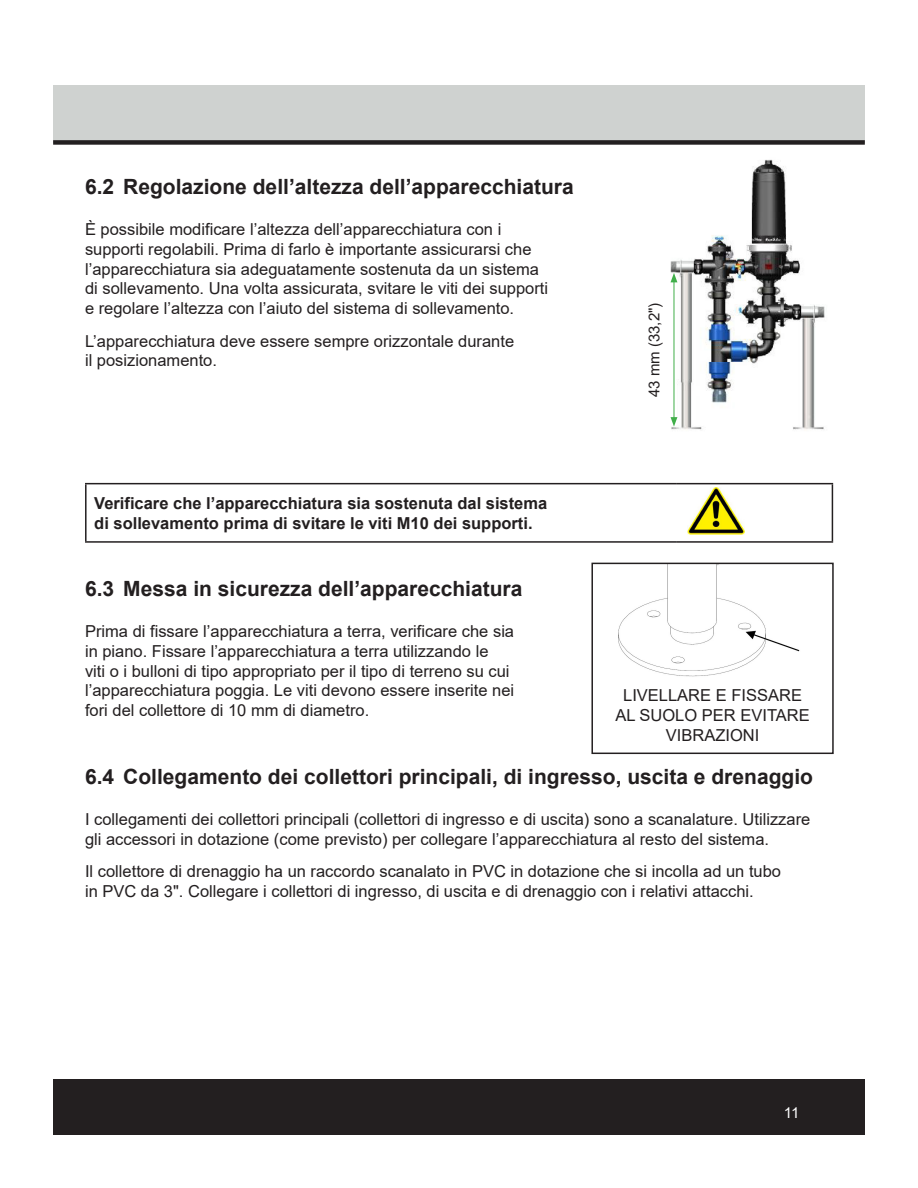
<style>
.page{position:relative;width:918px;height:1188px;background:#fff}
.page>*{position:absolute;margin:0;border:0;box-sizing:border-box;transform-origin:0 0}
.t1{font:700 21px "Arial";color:#231f20}
.Body{font:16.5px/19.8px "Arial";color:#231f20}
.t2{font:700 16.5px/19.8px "Arial";color:#231f20}
.t3{font:15px "Arial";color:#231f20}
.t4{font:15px "Arial";color:#fff}
</style>
<div class="page">
<div style="left:53px;top:85px;width:812px;height:57px;background:#cfd2d0"></div>
<div style="left:53px;top:140px;width:812px;height:5px;background:#231f20"></div>
<div style="left:53px;top:1080px;width:812px;height:55px;background:#231f20"></div>
<hr style="left:85px;top:483px;width:592px;height:1px;background:#231f20">
<hr style="left:85px;top:484px;width:2px;height:57px;background:#231f20">
<hr style="left:677px;top:483px;width:156px;height:1px;background:#231f20">
<hr style="left:832px;top:484px;width:1px;height:57px;background:#231f20">
<hr style="left:85px;top:541px;width:592px;height:2px;background:#231f20">
<hr style="left:677px;top:541px;width:156px;height:2px;background:#231f20">
<img style="left:687px;top:487px;width:58px;height:47px">
<img style="left:670px;top:159px;width:155px;height:271px">
<hr style="left:674px;top:280px;width:1px;height:140px;background:#40ae49">
<svg style="left:671px;top:417px;width:6px;height:10px"></svg>
<svg style="left:671px;top:273px;width:6px;height:9px"></svg>
<img style="left:618px;top:566px;width:182px;height:111px">
<div style="left:591px;top:563px;width:243px;height:191px;border:2px solid #231f20"></div>
<p class="t1" style="left:85px;top:172px;width:490px">6.2 Regolazione dell’altezza dell’apparecchiatura</p>
<p class="Body" style="left:85px;top:219px;width:465px">È possibile modificare l’altezza dell’apparecchiatura con i supporti regolabili. Prima di farlo è importante assicurarsi che l’apparecchiatura sia adeguatamente sostenuta da un sistema di sollevamento. Una volta assicurata, svitare le viti dei supporti e regolare l’altezza con l’aiuto del sistema di sollevamento.</p>
<p class="Body" style="left:85px;top:331px;width:431px">L’apparecchiatura deve essere sempre orizzontale durante il posizionamento.</p>
<p class="t2" style="left:94px;top:493px;width:455px">Verificare che l’apparecchiatura sia sostenuta dal sistema di sollevamento prima di svitare le viti M10 dei supporti.</p>
<p class="t1" style="left:85px;top:574px;width:439px">6.3 Messa in sicurezza dell’apparecchiatura</p>
<p class="Body" style="left:85px;top:621px;width:431px">Prima di fissare l’apparecchiatura a terra, verificare che sia in piano. Fissare l’apparecchiatura a terra utilizzando le<br>viti o i bulloni di tipo appropriato per il tipo di terreno su cui l’apparecchiatura poggia. Le viti devono essere inserite nei fori del collettore di 10 mm di diametro.</p>
<p class="t3" style="left:644px;top:397px;width:96px;rotate:-90deg">43 mm (33,2")</p>
<p class="Body" style="left:615px;top:686px;width:196px;text-align:center">LIVELLARE E FISSARE<br>AL SUOLO PER EVITARE<br>VIBRAZIONI</p>
<p class="t1" style="left:85px;top:762px;width:729px">6.4 Collegamento dei collettori principali, di ingresso, uscita e drenaggio</p>
<p class="Body" style="left:85px;top:809px;width:727px">I collegamenti dei collettori principali (collettori di ingresso e di uscita) sono a scanalature. Utilizzare gli accessori in dotazione (come previsto) per collegare l’apparecchiatura al resto del sistema.</p>
<p class="Body" style="left:85px;top:861px;width:698px">Il collettore di drenaggio ha un raccordo scanalato in PVC in dotazione che si incolla ad un tubo in PVC da 3". Collegare i collettori di ingresso, di uscita e di drenaggio con i relativi attacchi.</p>
<p class="t4" style="left:784px;top:1103px;width:17px">11</p>
</div>
